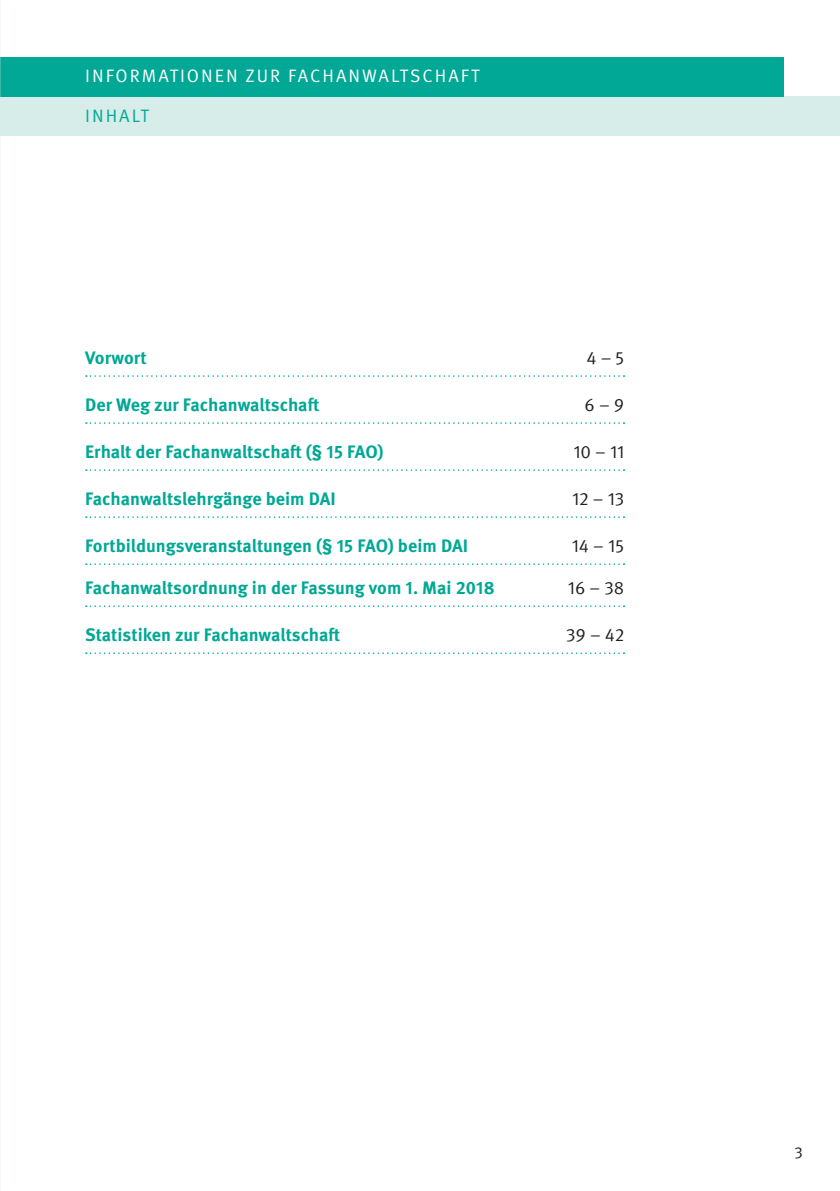
<style>
.page{position:relative;width:840px;height:1191px;background:#fff}
.page>*{position:absolute;margin:0;border:0;box-sizing:border-box;transform-origin:0 0}
.t1{font:700 18px "Meta OT";letter-spacing:-.005em;color:#00a895}
.t2{font:18px "Meta OT Norm";letter-spacing:.11em;color:#fff}
.t3{font:18px "Meta OT Norm";color:#231f20}
.t4{font:18px "Meta OT Norm";letter-spacing:.11em;color:#00a895}
.t5{font:16px "Meta OT Norm";color:#231f20}
</style>
<div class="page">
<div style="left:0;top:96px;width:839px;height:40px;background:#d6edea"></div>
<div style="left:0;top:57px;width:782px;height:39px;background:#00a895"></div>
<svg style="left:86px;top:375px;width:538px;height:2px"></svg>
<svg style="left:86px;top:422px;width:538px;height:2px"></svg>
<svg style="left:86px;top:469px;width:538px;height:2px"></svg>
<svg style="left:86px;top:516px;width:538px;height:2px"></svg>
<svg style="left:86px;top:563px;width:538px;height:2px"></svg>
<svg style="left:86px;top:605px;width:538px;height:2px"></svg>
<svg style="left:86px;top:652px;width:538px;height:2px"></svg>
<p class="t2" style="left:85px;top:65px;width:395px">INFORMATIONEN ZUR FACHANWALTSCHAFT</p>
<p class="t4" style="left:85px;top:105px;width:65px">INHALT</p>
<p class="t1" style="left:85px;top:346px;width:63px">Vorwort</p>
<p class="t3" style="left:586px;top:347px;width:39px">4 – 5</p>
<p class="t1" style="left:85px;top:393px;width:236px">Der Weg zur Fachanwaltschaft</p>
<p class="t3" style="left:584px;top:394px;width:41px">6 – 9</p>
<p class="t1" style="left:85px;top:440px;width:300px">Erhalt der Fachanwaltschaft (§ 15 FAO)</p>
<p class="t3" style="left:573px;top:441px;width:52px">10 – 11</p>
<p class="t1" style="left:85px;top:487px;width:252px">Fachanwaltslehrgänge beim DAI</p>
<p class="t3" style="left:571px;top:488px;width:54px">12 – 13</p>
<p class="t1" style="left:85px;top:534px;width:384px">Fortbildungsveranstaltungen (§ 15 FAO) beim DAI</p>
<p class="t3" style="left:571px;top:535px;width:54px">14 – 15</p>
<p class="t1" style="left:85px;top:576px;width:410px">Fachanwaltsordnung in der Fassung vom 1. Mai 2018</p>
<p class="t3" style="left:567px;top:577px;width:58px">16 – 38</p>
<p class="t1" style="left:85px;top:623px;width:256px">Statistiken zur Fachanwaltschaft</p>
<p class="t3" style="left:565px;top:624px;width:60px">39 – 42</p>
<p class="t5" style="left:794px;top:1142px;width:10px">3</p>
</div>
